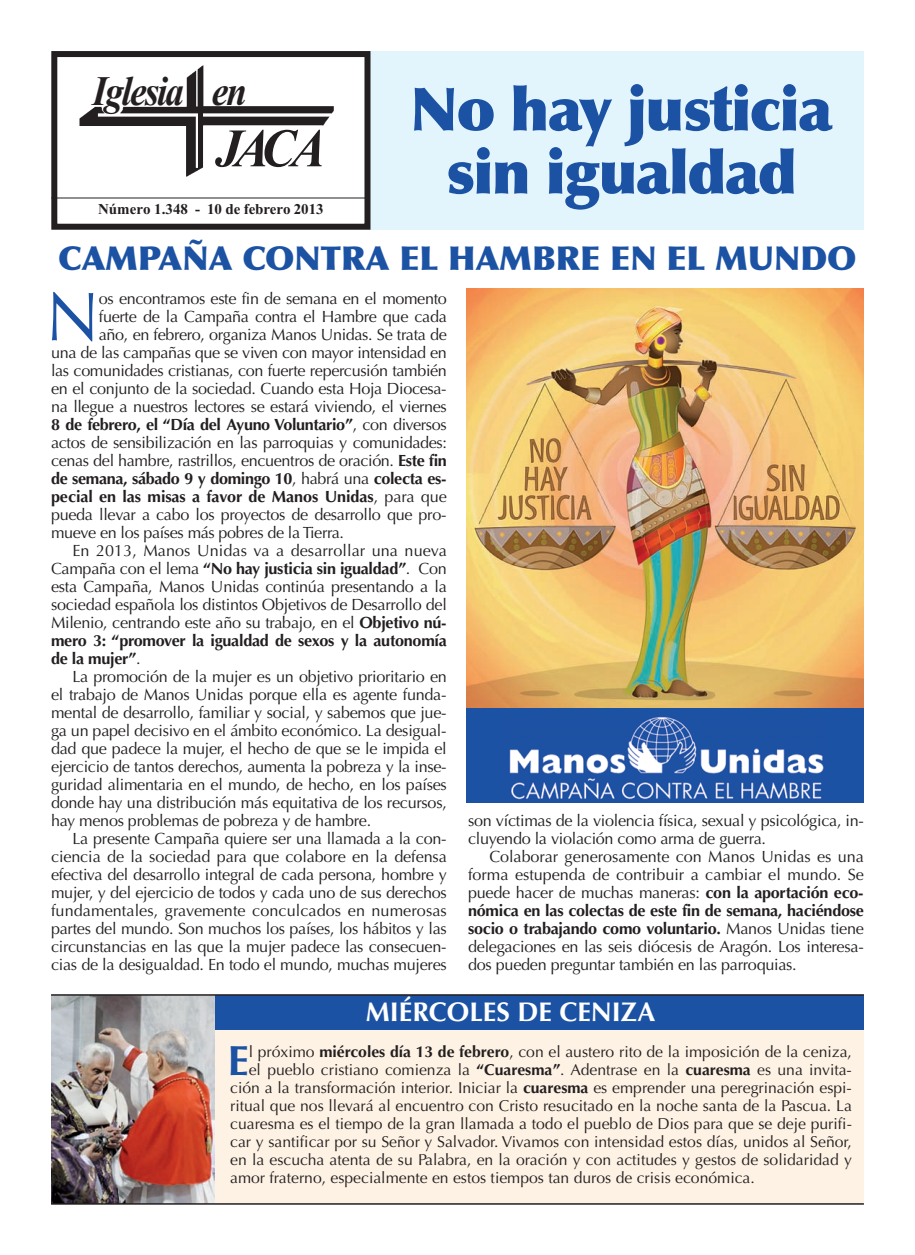
<style>
.page{position:relative;width:915px;height:1255px;background:#fff}
.page>*{position:absolute;margin:0;border:0;box-sizing:border-box;transform-origin:0 0}
.t1{font:69px "Optima";color:#1c52a4}
.t2{font:900 60px/63px "Optima";letter-spacing:-.025em;color:#1c52a4;text-align:center}
.t3{font:italic 700 54px "Times New Roman";color:#231f20;scale:.95 1}
.t4{font:700 42.15px "Optima";color:#1c52a4}
.t5{font:italic 700 42px "Times New Roman";letter-spacing:-.05em;color:#231f20;scale:.88 1}
.t6{font:900 33px "Optima";color:#1c52a4}
.t7{font:700 27px "Optima";color:#fff}
.t8{font:16.2px "Optima";letter-spacing:-.015em;color:#231f20}
.t9{font:700 16.2px "Optima";letter-spacing:-.015em;color:#231f20}
.t10{font:16.2px "Optima";letter-spacing:.005em;color:#231f20}
.t11{font:15.75px "Optima";color:#231f20}
.t12{font:700 15px "Times New Roman";letter-spacing:-.01em;color:#231f20}
.s1{font-weight:400}
.s2{font-weight:700}
</style>
<div class="page">
<div style="left:51px;top:995px;width:812px;height:208px;background:#fef2e4"></div>
<div style="left:367px;top:51px;width:496px;height:179px;background:#e2f4fc"></div>
<img style="left:466px;top:289px;width:397px;height:419px">
<div style="left:466px;top:708px;width:397px;height:94px;background:#1c52a4"></div>
<img style="left:509px;top:717px;width:315px;height:83px">
<div style="left:51px;top:995px;width:812px;height:34px;background:#1c52a4"></div>
<img style="left:52px;top:995px;width:163px;height:208px">
<hr style="left:51px;top:994px;width:812px;height:1px;background:#231f20">
<hr style="left:51px;top:1203px;width:812px;height:1px;background:#231f20">
<img style="left:79px;top:65px;width:255px;height:112px">
<div style="left:51px;top:51px;width:319px;height:179px;border:6px solid #231f20"></div>
<hr style="left:51px;top:198px;width:316px;height:1px;background:#231f20">
<p class="t5" style="left:92px;top:76px;width:177px">Iglesia en</p>
<p class="t3" style="left:215px;top:130px;width:117px">JACA</p>
<p class="t12" style="left:98px;top:204px;width:227px">Número 1.348 - 10 de febrero 2013</p>
<p class="t2" style="left:410px;top:84px;width:423px">No hay justicia sin igualdad</p>
<p class="t6" style="left:58px;top:245px;width:799px">CAMPAÑA CONTRA EL HAMBRE EN EL MUNDO</p>
<p class="t1" style="left:46px;top:288px;width:55px">N</p>
<p class="t8" style="left:99px;top:292px;width:349px">os encontramos este fin de semana en el momento</p>
<p class="t8" style="left:99px;top:310px;width:349px">fuerte de la Campaña contra el Hambre que cada</p>
<p class="t8" style="left:99px;top:328px;width:349px">año, en febrero, organiza Manos Unidas. Se trata de</p>
<p class="t8" style="left:51px;top:346px;width:397px">una de las campañas que se viven con mayor intensidad en</p>
<p class="t8" style="left:51px;top:364px;width:397px">las comunidades cristianas, con fuerte repercusión también</p>
<p class="t8" style="left:51px;top:382px;width:397px">en el conjunto de la sociedad. Cuando esta Hoja Diocesa-</p>
<p class="t8" style="left:51px;top:400px;width:397px">na llegue a nuestros lectores se estará viviendo, el viernes</p>
<p class="t9" style="left:51px;top:418px;width:397px">8 de febrero, el “Día del Ayuno Voluntario”<span class="s1">, con diversos</span></p>
<p class="t8" style="left:51px;top:436px;width:397px">actos de sensibilización en las parroquias y comunidades:</p>
<p class="t8" style="left:51px;top:454px;width:397px">cenas del hambre, rastrillos, encuentros de oración. <span class="s2">Este fin</span></p>
<p class="t9" style="left:51px;top:472px;width:397px">de semana, sábado 9 y domingo 10<span class="s1">, habrá una</span> colecta es-</p>
<p class="t9" style="left:51px;top:490px;width:397px">pecial en las misas a favor de Manos Unidas<span class="s1">, para que</span></p>
<p class="t8" style="left:51px;top:508px;width:397px">pueda llevar a cabo los proyectos de desarrollo que pro-</p>
<p class="t8" style="left:51px;top:526px;width:294px">mueve en los países más pobres de la Tierra.</p>
<p class="t10" style="left:72px;top:544px;width:376px">En 2013, Manos Unidas va a desarrollar una nueva</p>
<p class="t9" style="left:51px;top:562px;width:397px"><span class="s1">Campaña con el lema</span> “No hay justicia sin igualdad”<span class="s1">. Con</span></p>
<p class="t8" style="left:51px;top:580px;width:397px">esta Campaña, Manos Unidas continúa presentando a la</p>
<p class="t8" style="left:51px;top:598px;width:397px">sociedad española los distintos Objetivos de Desarrollo del</p>
<p class="t8" style="left:51px;top:616px;width:397px">Milenio, centrando este año su trabajo, en el <span class="s2">Objetivo nú-</span></p>
<p class="t9" style="left:51px;top:634px;width:397px">mero 3: “promover la igualdad de sexos y la autonomía</p>
<p class="t9" style="left:51px;top:652px;width:91px">de la mujer”<span class="s1">.</span></p>
<p class="t8" style="left:72px;top:670px;width:376px">La promoción de la mujer es un objetivo prioritario en</p>
<p class="t8" style="left:51px;top:688px;width:397px">el trabajo de Manos Unidas porque ella es agente funda-</p>
<p class="t8" style="left:51px;top:706px;width:397px">mental de desarrollo, familiar y social, y sabemos que jue-</p>
<p class="t8" style="left:51px;top:724px;width:397px">ga un papel decisivo en el ámbito económico. La desigual-</p>
<p class="t8" style="left:51px;top:742px;width:397px">dad que padece la mujer, el hecho de que se le impida el</p>
<p class="t8" style="left:51px;top:760px;width:397px">ejercicio de tantos derechos, aumenta la pobreza y la inse-</p>
<p class="t8" style="left:51px;top:778px;width:397px">guridad alimentaria en el mundo, de hecho, en los países</p>
<p class="t8" style="left:51px;top:796px;width:397px">donde hay una distribución más equitativa de los recursos,</p>
<p class="t8" style="left:51px;top:814px;width:321px">hay menos problemas de pobreza y de hambre.</p>
<p class="t8" style="left:72px;top:832px;width:375px">La presente Campaña quiere ser una llamada a la con-</p>
<p class="t8" style="left:51px;top:850px;width:397px">ciencia de la sociedad para que colabore en la defensa</p>
<p class="t8" style="left:51px;top:868px;width:397px">efectiva del desarrollo integral de cada persona, hombre y</p>
<p class="t8" style="left:51px;top:886px;width:397px">mujer, y del ejercicio de todos y cada uno de sus derechos</p>
<p class="t10" style="left:51px;top:904px;width:397px">fundamentales, gravemente conculcados en numerosas</p>
<p class="t8" style="left:51px;top:922px;width:397px">partes del mundo. Son muchos los países, los hábitos y las</p>
<p class="t8" style="left:51px;top:940px;width:397px">circunstancias en las que la mujer padece las consecuen-</p>
<p class="t8" style="left:51px;top:958px;width:397px">cias de la desigualdad. En todo el mundo, muchas mujeres</p>
<p class="t8" style="left:468px;top:814px;width:397px">son víctimas de la violencia física, sexual y psicológica, in-</p>
<p class="t8" style="left:468px;top:832px;width:299px">cluyendo la violación como arma de guerra.</p>
<p class="t8" style="left:489px;top:850px;width:376px">Colaborar generosamente con Manos Unidas es una</p>
<p class="t8" style="left:468px;top:868px;width:397px">forma estupenda de contribuir a cambiar el mundo. Se</p>
<p class="t8" style="left:468px;top:886px;width:397px">puede hacer de muchas maneras: <span class="s2">con la aportación eco-</span></p>
<p class="t9" style="left:468px;top:904px;width:397px">nómica en las colectas de este fin de semana, haciéndose</p>
<p class="t9" style="left:468px;top:922px;width:397px">socio o trabajando como voluntario. <span class="s1">Manos Unidas tiene</span></p>
<p class="t8" style="left:468px;top:940px;width:397px">delegaciones en las seis diócesis de Aragón. Los interesa-</p>
<p class="t8" style="left:468px;top:958px;width:330px">dos pueden preguntar también en las parroquias.</p>
<p class="t7" style="left:366px;top:1000px;width:291px">MIÉRCOLES DE CENIZA</p>
<p class="t4" style="left:228px;top:1042px;width:23px">E</p>
<p class="t11" style="left:249px;top:1044px;width:604px">l próximo <span class="s2">miércoles día 13 de febrero</span>, con el austero rito de la imposición de la ceniza,</p>
<p class="t11" style="left:249px;top:1062px;width:604px">el pueblo cristiano comienza la <span class="s2">“Cuaresma”</span>. Adentrase en la <span class="s2">cuaresma</span> es una invita-</p>
<p class="t11" style="left:230px;top:1080px;width:623px">ción a la transformación interior. Iniciar la <span class="s2">cuaresma</span> es emprender una peregrinación espi-</p>
<p class="t11" style="left:230px;top:1098px;width:623px">ritual que nos llevará al encuentro con Cristo resucitado en la noche santa de la Pascua. La</p>
<p class="t11" style="left:230px;top:1116px;width:623px">cuaresma es el tiempo de la gran llamada a todo el pueblo de Dios para que se deje purifi-</p>
<p class="t11" style="left:230px;top:1134px;width:623px">car y santificar por su Señor y Salvador. Vivamos con intensidad estos días, unidos al Señor,</p>
<p class="t11" style="left:230px;top:1152px;width:623px">en la escucha atenta de su Palabra, en la oración y con actitudes y gestos de solidaridad y</p>
<p class="t11" style="left:230px;top:1170px;width:526px">amor fraterno, especialmente en estos tiempos tan duros de crisis económica.</p>
</div>
